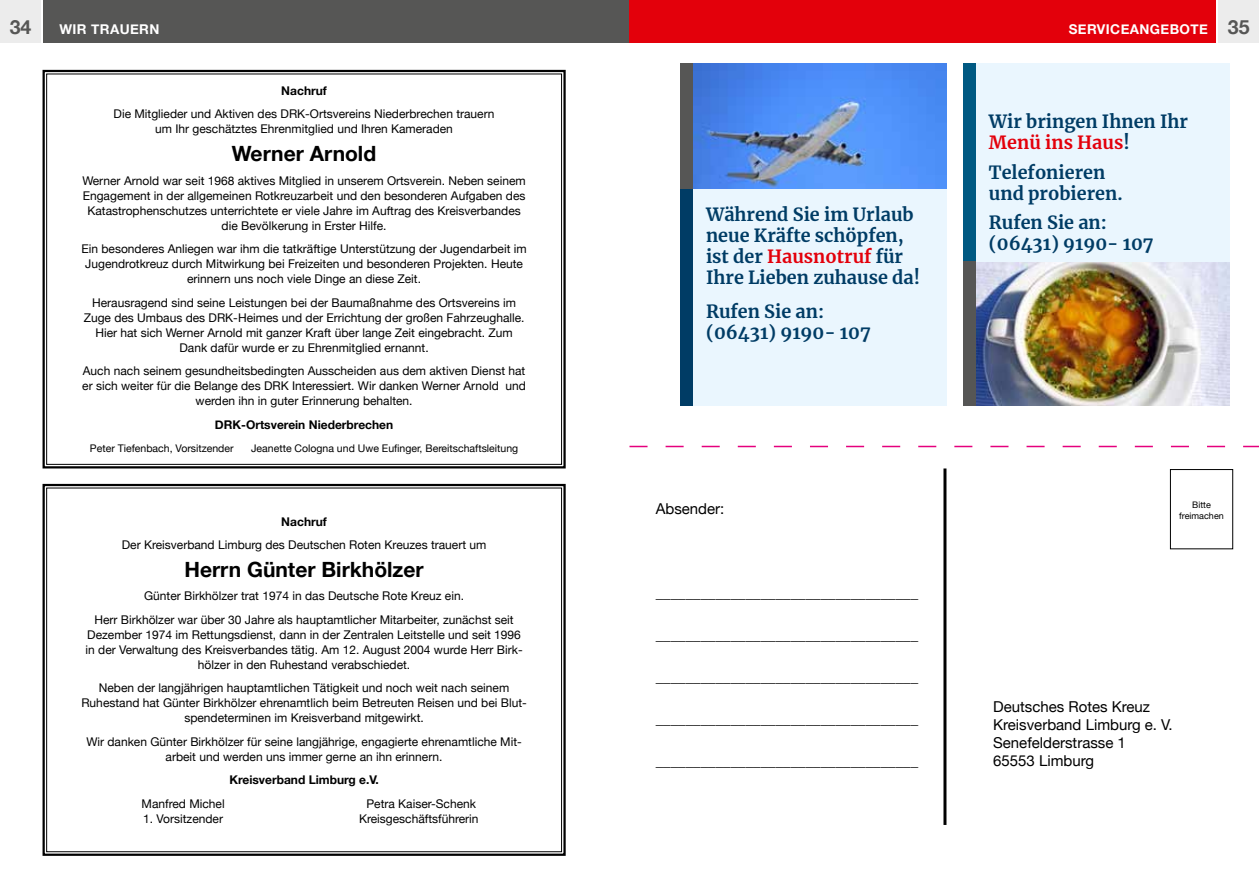
<style>
.page{position:relative;width:1259px;height:893px;background:#fff}
.page>*{position:absolute;margin:0;border:0;box-sizing:border-box;transform-origin:0 0}
.t1{font:700 21px "Helvetica Neue";color:#000}
.t2{font:700 19.5px "Helvetica Neue";color:#565655}
.t3{font:700 18px/21px "Merriweather";color:#003c65}
.t4{font:15px/18px "Helvetica Neue";color:#000}
.t5{font:700 13.5px "Helvetica Neue";letter-spacing:.03em;color:#fff}
.t6{font:12px/15px "Helvetica Neue";color:#000;text-align:center}
.t7{font:700 12px "Helvetica Neue";color:#000}
.t8{font:10.5px "Helvetica Neue";color:#000}
.t9{font:9px/10.5px "Helvetica Neue";color:#000;text-align:center}
.s1{font-size:19.5px;color:#565655}
.s2{color:#e3000b}
</style>
<div class="page">
<div style="left:43px;top:0;width:586px;height:43px;background:#565655"></div>
<div style="left:629px;top:0;width:587px;height:43px;background:#e3000b"></div>
<div style="left:0;top:0;width:40px;height:43px;background:#ececec"></div>
<div style="left:1218px;top:0;width:41px;height:43px;background:#ececec"></div>
<svg style="left:42px;top:69px;width:524px;height:400px"></svg>
<svg style="left:42px;top:483px;width:524px;height:373px"></svg>
<hr style="left:943px;top:468px;width:3px;height:357px;background:#000">
<div style="left:1170px;top:469px;width:63px;height:80px;border:1px solid #000"></div>
<svg style="left:629px;top:446px;width:630px;height:1px"></svg>
<img style="left:976px;top:262px;width:253px;height:144px">
<img style="left:693px;top:64px;width:253px;height:126px">
<div style="left:693px;top:190px;width:253px;height:216px;background:#eaf6fe"></div>
<div style="left:976px;top:64px;width:253px;height:198px;background:#eaf6fe"></div>
<div style="left:680px;top:64px;width:13px;height:126px;background:#565655"></div>
<div style="left:963px;top:64px;width:13px;height:198px;background:#005982"></div>
<div style="left:680px;top:190px;width:13px;height:216px;background:#003c65"></div>
<div style="left:963px;top:262px;width:13px;height:144px;background:#565655"></div>
<h2 class="t2" style="left:10px;top:12px;width:23px">34</h2>
<p class="t5" style="left:59px;top:19px;width:102px">WIR TRAUERN</p>
<p class="t5" style="left:1068px;top:19px;width:182px">SERVICEANGEBOTE <span class="s1">35</span></p>
<p class="t7" style="left:281px;top:81px;width:47px">Nachruf</p>
<p class="t6" style="left:114px;top:107px;width:382px">Die Mitglieder und Aktiven des DRK-Ortsvereins Niederbrechen trauern um Ihr geschätztes Ehrenmitglied und Ihren Kameraden</p>
<h1 class="t1" style="left:232px;top:137px;width:146px">Werner Arnold</h1>
<p class="t6" style="left:82px;top:173px;width:445px">Werner Arnold war seit 1968 aktives Mitglied in unserem Ortsverein. Neben seinem Engagement in der allgemeinen Rotkreuzarbeit und den besonderen Aufgaben des Katastrophenschutzes unterrichtete er viele Jahre im Auftrag des Kreisverbandes die Bevölkerung in Erster Hilfe.</p>
<p class="t6" style="left:81px;top:242px;width:447px">Ein besonderes Anliegen war ihm die tatkräftige Unterstützung der Jugendarbeit im<br>Jugendrotkreuz durch Mitwirkung bei Freizeiten und besonderen Projekten. Heute erinnern uns noch viele Dinge an diese Zeit.</p>
<p class="t6" style="left:84px;top:295px;width:442px">Herausragend sind seine Leistungen bei der Baumaßnahme des Ortsvereins im Zuge des Umbaus des DRK-Heimes und der Errichtung der großen Fahrzeughalle.<br>Hier hat sich Werner Arnold mit ganzer Kraft über lange Zeit eingebracht. Zum Dank dafür wurde er zu Ehrenmitglied ernannt.</p>
<p class="t6" style="left:82px;top:364px;width:445px">Auch nach seinem gesundheitsbedingten Ausscheiden aus dem aktiven Dienst hat er sich weiter für die Belange des DRK Interessiert. Wir danken Werner Arnold und werden ihn in guter Erinnerung behalten.</p>
<p class="t7" style="left:215px;top:415px;width:180px">DRK-Ortsverein Niederbrechen</p>
<p class="t8" style="left:90px;top:441px;width:145px">Peter Tiefenbach, Vorsitzender</p>
<p class="t8" style="left:251px;top:441px;width:269px">Jeanette Cologna und Uwe Eufinger, Bereitschaftsleitung</p>
<p class="t7" style="left:281px;top:512px;width:47px">Nachruf</p>
<p class="t6" style="left:122px;top:538px;width:366px">Der Kreisverband Limburg des Deutschen Roten Kreuzes trauert um</p>
<h1 class="t1" style="left:184px;top:553px;width:241px">Herrn Günter Birkhölzer</h1>
<p class="t6" style="left:94px;top:585px;width:421px;line-height:23.5px">Günter Birkhölzer trat 1974 in das Deutsche Rote Kreuz ein.<br>Herr Birkhölzer war über 30 Jahre als hauptamtlicher Mitarbeiter, zunächst seit</p>
<p class="t6" style="left:86px;top:628px;width:438px">Dezember 1974 im Rettungsdienst, dann in der Zentralen Leitstelle und seit 1996 in der Verwaltung des Kreisverbandes tätig. Am 12. August 2004 wurde Herr Birk&shy;hölzer in den Ruhestand verabschiedet.</p>
<p class="t6" style="left:81px;top:681px;width:447px">Neben der langjährigen hauptamtlichen Tätigkeit und noch weit nach seinem<br>Ruhestand hat Günter Birkhölzer ehrenamtlich beim Betreuten Reisen und bei Blut&shy;spendeterminen im Kreisverband mitgewirkt.</p>
<p class="t6" style="left:86px;top:735px;width:437px">Wir danken Günter Birkhölzer für seine langjährige, engagierte ehrenamtliche Mit&shy;arbeit und werden uns immer gerne an ihn erinnern.</p>
<p class="t7" style="left:229px;top:771px;width:151px">Kreisverband Limburg e.V.</p>
<p class="t6" style="left:142px;top:797px;width:85px">Manfred Michel</p>
<p class="t6" style="left:366px;top:797px;width:111px">Petra Kaiser-Schenk</p>
<p class="t6" style="left:143px;top:812px;width:81px">1. Vorsitzender</p>
<p class="t6" style="left:359px;top:812px;width:121px">Kreisgeschäftsführerin</p>
<h3 class="t3" style="left:706px;top:203px;width:215px">Während Sie im Urlaub neue Kräfte schöpfen, ist der <span class="s2">Hausnotruf</span> für<br>Ihre Lieben zuhause da!</h3>
<h3 class="t3" style="left:706px;top:300px;width:166px">Rufen Sie an: (06431) 9190- 107</h3>
<p class="t4" style="left:656px;top:500px;width:70px">Absender:</p>
<p class="t4" style="left:656px;top:584px;width:264px">___________________________________</p>
<p class="t4" style="left:656px;top:626px;width:264px">___________________________________</p>
<p class="t4" style="left:656px;top:668px;width:264px">___________________________________</p>
<p class="t4" style="left:656px;top:710px;width:264px">___________________________________</p>
<p class="t4" style="left:656px;top:752px;width:264px">___________________________________</p>
<h3 class="t3" style="left:989px;top:110px;width:201px">Wir bringen Ihnen Ihr<br><span class="s2">Menü ins Haus</span>!</h3>
<h3 class="t3" style="left:989px;top:161px;width:135px">Telefonieren und probieren.</h3>
<h3 class="t3" style="left:989px;top:211px;width:166px">Rufen Sie an: (06431) 9190- 107</h3>
<p class="t9" style="left:1179px;top:500px;width:46px">Bitte freimachen</p>
<p class="t4" style="left:993px;top:698px;width:181px">Deutsches Rotes Kreuz<br>Kreisverband Limburg e. V.<br>Senefelderstrasse 1<br>65553 Limburg</p>
</div>
